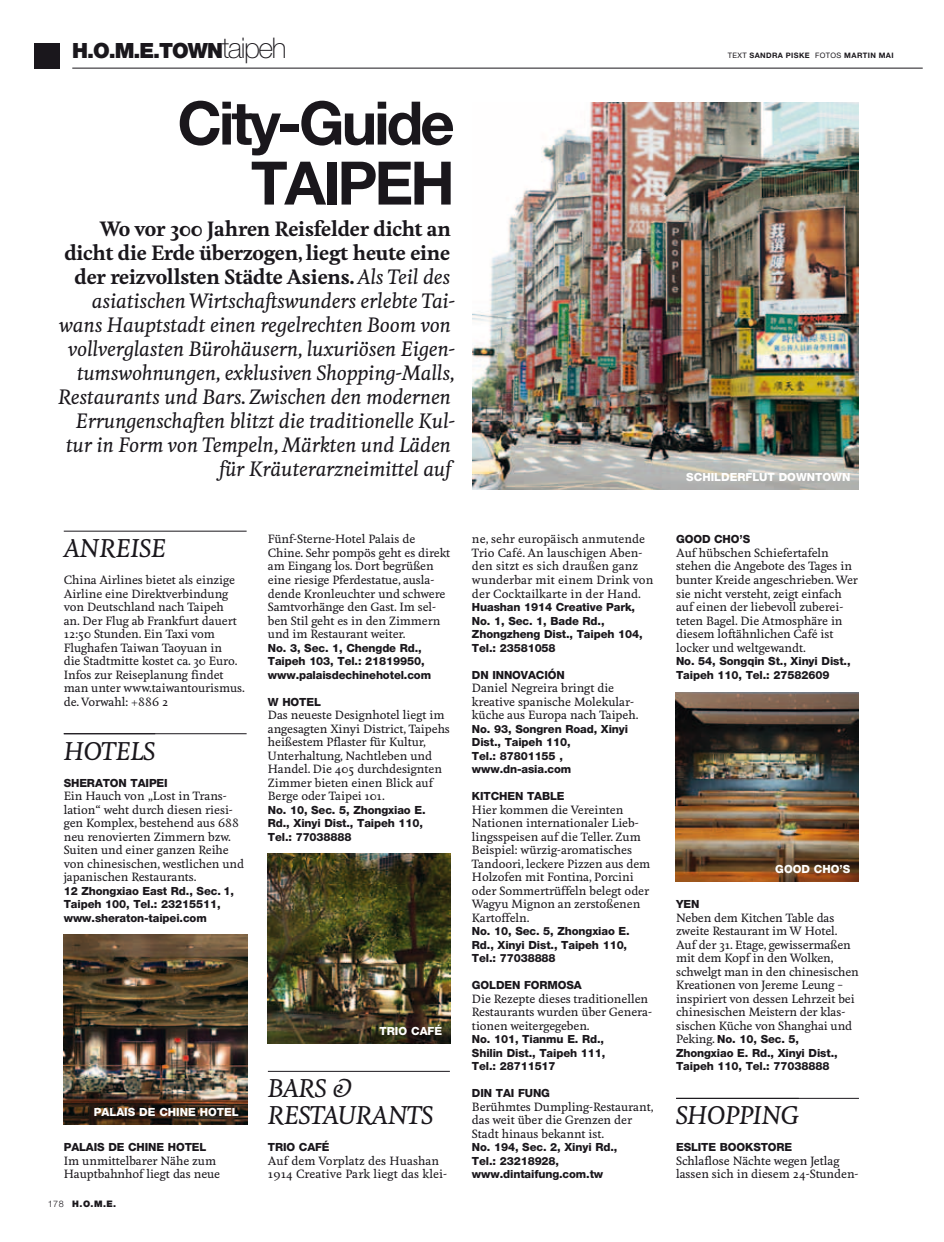
<style>
.page{position:relative;width:944px;height:1242px;background:#fff}
.page>*{position:absolute;margin:0;border:0;box-sizing:border-box;transform-origin:0 0}
.t1{font:700 60px/60px "Helvetica Neue CELT";letter-spacing:-.05em;color:#1a171c;text-align:right}
.t2{font:italic 500 24px/27px "Feijoa";letter-spacing:-.005em;color:#1a171c}
.t3{font:900 21px "Helvetica Neue CELT";color:#1a171c}
.t4{font:italic 500 19.5px/24px "Feijoa";letter-spacing:-.01em;color:#1a171c;text-align:right}
.t5{font:500 11.25px/13.5px "Feijoa";letter-spacing:-.005em;color:#1a171c}
.t6{font:800 11.25px/13.5px "Helvetica Neue CELT";letter-spacing:-.01em;color:#1a171c}
.t7{font:800 11.25px "Helvetica Neue CELT";color:#fff}
.t8{font:900 9px "Helvetica Neue CELT";color:#1a171c}
.t9{font:700 7.5px "Helvetica Neue CELT";letter-spacing:.05em;color:#1a171c}
.s1{font-weight:100;font-size:28.5px}
.s2{font-weight:700;font-style:normal}
.s3{font-weight:300}
.s4{font-weight:400}
.s5{font-family:"Feijoa";font-weight:500}
</style>
<div class="page">
<hr style="left:268px;top:1071px;width:182px;height:1px;background:#1a171c">
<hr style="left:64px;top:531px;width:183px;height:1px;background:#1a171c">
<hr style="left:64px;top:733px;width:183px;height:1px;background:#1a171c">
<img style="left:472px;top:102px;width:387px;height:387px">
<hr style="left:676px;top:1098px;width:183px;height:1px;background:#1a171c">
<img style="left:675px;top:692px;width:184px;height:189px">
<img style="left:267px;top:853px;width:184px;height:190px">
<img style="left:64px;top:934px;width:183px;height:190px">
<hr style="left:72px;top:68px;width:851px;height:1px;background:#1a171c">
<div style="left:34px;top:43px;width:26px;height:25px;background:#1a171c"></div>
<h3 class="t3" style="left:72px;top:37px;width:216px">H.O.M.E.TOWN<span class="s1">taipeh</span></h3>
<h1 class="t1" style="left:177px;top:94px;width:279px">CITY-GUIDE<br>TAIPEH</h1>
<p class="t4" style="left:58px;top:217px;width:399px"><span class="s2">Wo vor 300 Jahren Reisfelder dicht an dicht die Erde überzogen, liegt heute eine der reizvollsten Städte Asiens.</span> Als Teil des asiatischen Wirtschaftswunders erlebte Tai&shy;wans Hauptstadt einen regelrechten Boom von vollverglasten Bürohäusern, luxuriösen Eigen&shy;tumswohnungen, exklusiven Shopping-Malls, Restaurants und Bars. Zwischen den modernen Errungenschaften blitzt die traditionelle Kul&shy;tur in Form von Tempeln, Märkten und Läden für Kräuterarzneimittel auf</p>
<h2 class="t2" style="left:64px;top:535px;width:18px">ANRE</h2>
<h2 class="t2" style="left:130px;top:535px;width:23px">ISE</h2>
<p class="t5" style="left:64px;top:573px;width:183px">China Airlines bietet als einzige<br>Airline eine Direktverbindung von Deutschland nach Taipeh<br>an. Der Flug ab Frankfurt dauert<br>12:50 Stunden. Ein Taxi vom<br>Flughafen Taiwan Taoyuan in<br>die Stadtmitte kostet ca. 30 Euro.<br>Infos zur Reiseplanung findet man unter www.taiwantourismus. de. Vorwahl: +886 2</p>
<h2 class="t2" style="left:64px;top:738px;width:93px">hotels</h2>
<p class="t6" style="left:64px;top:776px;width:105px">Sheraton Taipei</p>
<p class="t5" style="left:64px;top:789px;width:182px">Ein Hauch von „Lost in Trans&shy;lation“ weht durch diesen riesi&shy;gen Komplex, bestehend aus 688 neu renovierten Zimmern bzw.<br>Suiten und einer ganzen Reihe von chinesischen, westlichen und japanischen Restaurants.</p>
<p class="t6" style="left:64px;top:884px;width:172px">12 Zhongxiao East Rd., Sec. 1,<br>Taipeh 100, Tel.: 23215511, www.sheraton-taipei.com</p>
<p class="t7" style="left:94px;top:1105px;width:146px">palais de ch ine hotel</p>
<p class="t6" style="left:64px;top:1140px;width:144px">Palais de Chine Hotel</p>
<p class="t5" style="left:64px;top:1154px;width:158px">Im unmittelbarer Nähe zum<br>Hauptbahnhof liegt das neue</p>
<p class="t8" style="left:48px;top:1198px;width:70px"><span class="s3">178</span> H.O.M.E.</p>
<p class="t5" style="left:268px;top:533px;width:184px">Fünf-Sterne-Hotel Palais de<br>Chine. Sehr pompös geht es direkt am Eingang los. Dort begrüßen eine riesige Pferdestatue, ausla&shy;dende Kronleuchter und schwere<br>Samtvorhänge den Gast. Im sel&shy;ben Stil geht es in den Zimmern und im Restaurant weiter.</p>
<p class="t6" style="left:268px;top:641px;width:165px">No. 3, Sec. 1, Chengde Rd.,<br>Taipeh 103, Tel.: 21819950, www.palaisdechinehotel.com</p>
<p class="t6" style="left:268px;top:695px;width:55px">W Hotel</p>
<p class="t5" style="left:268px;top:708px;width:184px">Das neueste Designhotel liegt im angesagten Xinyi District, Taipehs heißestem Pflaster für Kultur,<br>Unterhaltung, Nachtleben und<br>Handel. Die 405 durchdesignten<br>Zimmer bieten einen Blick auf<br>Berge oder Taipei 101.</p>
<p class="t6" style="left:268px;top:803px;width:159px">No. 10, Sec. 5, Zhongxiao E.<br>Rd., Xinyi Dist., Taipeh 110,<br>Tel.: 77038888</p>
<p class="t7" style="left:380px;top:1023px;width:64px">trio café</p>
<h2 class="t2" style="left:268px;top:1075px;width:167px">Bars &amp;<br>Restaurants</h2>
<p class="t6" style="left:268px;top:1140px;width:63px">Trio Café</p>
<p class="t5" style="left:268px;top:1154px;width:181px">Auf dem Vorplatz des Huashan<br>1914 Creative Park liegt das klei-</p>
<p class="t5" style="left:472px;top:533px;width:183px">ne, sehr europäisch anmutende<br>Trio Café. An lauschigen Aben&shy;den sitzt es sich draußen ganz wunderbar mit einem Drink von der Cocktailkarte in der Hand.</p>
<p class="t6" style="left:472px;top:600px;width:172px">Huashan 1914 Creative Park,<br>No. 1, Sec. 1, Bade Rd.,<br>Zhongzheng Dist., Taipeh 104,<br>Tel.: 23581058</p>
<p class="t6" style="left:472px;top:668px;width:93px">DN Innovación</p>
<p class="t5" style="left:472px;top:681px;width:168px">Daniel Negreira bringt die kreative spanische Molekular&shy;küche aus Europa nach Taipeh.</p>
<p class="t6" style="left:472px;top:722px;width:158px">No. 93, Songren Road, Xinyi<br>Dist., Taipeh 110,<br>Tel.: 87801155 , www.dn-asia.com</p>
<p class="t6" style="left:472px;top:789px;width:21px">Kitch</p>
<p class="t6" style="left:507px;top:789px;width:59px">en Table</p>
<p class="t5" style="left:472px;top:803px;width:180px">Hier kommen die Vereinten<br>Nationen internationaler Lieb&shy;lingsspeisen auf die Teller. Zum<br>Beispiel: würzig-aromatisches<br>Tandoori, leckere Pizzen aus dem<br>Holzofen mit Fontina, Porcini oder Sommertrüffeln belegt oder<br>Wagyu Mignon an zerstoßenen<br>Kartoffeln.</p>
<p class="t6" style="left:472px;top:924px;width:159px">No. 10, Sec. 5, Zhongxiao E.<br>Rd., Xinyi Dist., Taipeh 110,<br>Tel.: 77038888</p>
<p class="t6" style="left:472px;top:978px;width:111px">Golden Formosa</p>
<p class="t5" style="left:472px;top:992px;width:181px">Die Rezepte dieses traditionellen<br>Restaurants wurden über Genera&shy;tionen weitergegeben.</p>
<p class="t6" style="left:472px;top:1032px;width:135px;text-align:justify">No. 101, Tianmu E. Rd., Shilin Dist., Taipeh 111, Tel.: 28711517</p>
<p class="t6" style="left:472px;top:1086px;width:70px">Din Tai Fung</p>
<p class="t5" style="left:472px;top:1100px;width:183px">Berühmtes Dumpling-Restaurant, das weit über die Grenzen der<br>Stadt hinaus bekannt ist.</p>
<p class="t6" style="left:472px;top:1140px;width:147px">No. 194, Sec. 2, Xinyi Rd.,<br>Tel.: 23218928, www.dintaifung.com.tw</p>
<p class="t9" style="left:728px;top:50px;width:167px"><span class="s4">TEXT</span> SANDRA PISKE <span class="s4">FOTOS</span> MARTIN MAI</p>
<p class="t7" style="left:686px;top:470px;width:9px">sch</p>
<p class="t7" style="left:711px;top:470px;width:96px">ilderflut downt</p>
<p class="t7" style="left:822px;top:470px;width:19px">own</p>
<p class="t6" style="left:676px;top:533px;width:74px">Good Cho’s</p>
<p class="t5" style="left:676px;top:546px;width:183px">Auf hübschen Schiefertafeln stehen die Angebote des Tages in bunter Kreide angeschrieben. Wer sie nicht versteht, zeigt einfach auf einen der liebevoll zuberei&shy;teten Bagel. Die Atmosphäre in diesem loftähnlichen Café ist locker und weltgewandt.</p>
<p class="t6" style="left:676px;top:654px;width:176px">No. 54, Songqin St., Xinyi Dist.,<br>Taipeh 110, Tel.: 27582609</p>
<p class="t7" style="left:775px;top:862px;width:75px">good cho’s</p>
<p class="t6" style="left:676px;top:897px;width:23px">Yen</p>
<p class="t5" style="left:676px;top:911px;width:184px">Neben dem Kitchen Table das zweite Restaurant im W Hotel.<br>Auf der 31. Etage, gewissermaßen mit dem Kopf in den Wolken, schwelgt man in den chinesischen<br>Kreationen von Jereme Leung – inspiriert von dessen Lehrzeit bei chinesischen Meistern der klas&shy;sischen Küche von Shanghai und</p>
<p class="t6" style="left:676px;top:1032px;width:163px"><span class="s5">Peking.</span> No. 10, Sec. 5,<br>Zhongxiao E. Rd., Xinyi Dist.,<br>Taipeh 110, Tel.: 77038888</p>
<h2 class="t2" style="left:676px;top:1102px;width:124px">shopping</h2>
<p class="t6" style="left:676px;top:1140px;width:118px">Eslite BookStore</p>
<p class="t5" style="left:676px;top:1154px;width:184px">Schlaflose Nächte wegen Jetlag lassen sich in diesem 24-Stunden-</p>
</div>
